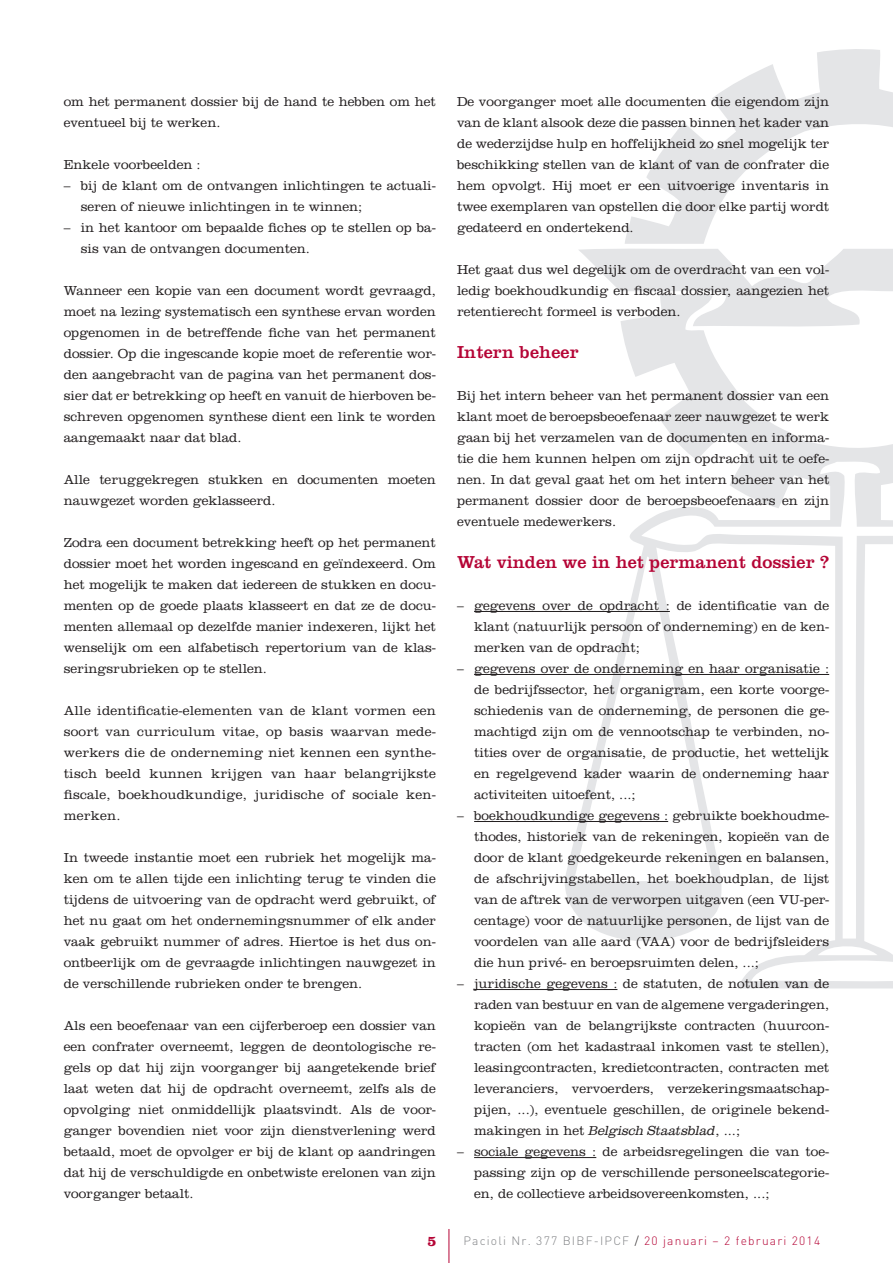
<style>
.page{position:relative;width:893px;height:1263px;background:#fff}
.page>*{position:absolute;margin:0;border:0;box-sizing:border-box;transform-origin:0 0}
.Titel_2{font:18px "Clarendon LT Std";letter-spacing:.005em;color:#b50536}
.t1{font:700 14.85px "Clarendon LT Std";color:#b50536}
.Body_W{font:300 13.5px/21px "Clarendon LT Std";color:#231f20;text-align:justify}
.Body_Ind1{font:300 13.5px/21px "Clarendon LT Std";color:#231f20;text-align:justify}
.Body_Ind1_w{font:300 13.5px/21px "Clarendon LT Std";color:#231f20;text-align:justify}
.t2{font:300 12px "DIN";letter-spacing:.1em;color:#b50536}
.s1{font-family:"Clarendon Std";font-style:italic}
.s2{color:#808285}
.s3{color:#231f20}
</style>
<div class="page">
<svg style="left:565px;top:49px;width:328px;height:939px"></svg>
<hr style="left:449px;top:1229px;width:1px;height:34px;background:#b50536">
<hr style="left:474px;top:611px;width:196px;height:1px;background:#231f20">
<hr style="left:474px;top:674px;width:355px;height:1px;background:#231f20">
<hr style="left:474px;top:821px;width:194px;height:1px;background:#231f20">
<hr style="left:474px;top:989px;width:143px;height:1px;background:#231f20">
<hr style="left:474px;top:1157px;width:122px;height:1px;background:#231f20">
<p class="Body_W" style="left:64px;top:91px;width:373px">om het permanent dossier bij de hand te hebben om het eventueel bij te werken.</p>
<p class="Body_W" style="left:64px;top:154px;width:138px">Enkele voorbeelden :</p>
<p class="Body_Ind1" style="left:81px;top:175px;width:357px;text-indent:-17px">– bij de klant om de ontvangen inlichtingen te actuali&shy;seren of nieuwe inlichtingen in te winnen;</p>
<p class="Body_Ind1" style="left:81px;top:217px;width:357px;text-indent:-17px">– in het kantoor om bepaalde fiches op te stellen op ba&shy;sis van de ontvangen documenten.</p>
<p class="Body_W" style="left:64px;top:280px;width:374px">Wanneer een kopie van een document wordt gevraagd, moet na lezing systematisch een synthese ervan worden opgenomen in de betreffende fiche van het permanent dossier. Op die ingescande kopie moet de referentie wor&shy;den aangebracht van de pagina van het permanent dos&shy;sier dat er betrekking op heeft en vanuit de hierboven be&shy;schreven opgenomen synthese dient een link te worden aangemaakt naar dat blad.</p>
<p class="Body_W" style="left:64px;top:469px;width:374px">Alle teruggekregen stukken en documenten moeten nauwgezet worden geklasseerd.</p>
<p class="Body_W" style="left:64px;top:532px;width:374px">Zodra een document betrekking heeft op het permanent dossier moet het worden ingescand en geïndexeerd. Om het mogelijk te maken dat iedereen de stukken en docu&shy;menten op de goede plaats klasseert en dat ze de docu&shy;menten allemaal op dezelfde manier indexeren, lijkt het wenselijk om een alfabetisch repertorium van de klas&shy;seringsrubrieken op te stellen.</p>
<p class="Body_W" style="left:64px;top:700px;width:374px">Alle identificatie-elementen van de klant vormen een soort van curriculum vitae, op basis waarvan mede&shy;werkers die de onderneming niet kennen een synthe&shy;tisch beeld kunnen krijgen van haar belangrijkste fiscale, boekhoudkundige, juridische of sociale ken&shy;merken.</p>
<p class="Body_W" style="left:64px;top:847px;width:374px">In tweede instantie moet een rubriek het mogelijk ma&shy;ken om te allen tijde een inlichting terug te vinden die tijdens de uitvoering van de opdracht werd gebruikt, of het nu gaat om het ondernemingsnummer of elk ander vaak gebruikt nummer of adres. Hiertoe is het dus on&shy;ontbeerlijk om de gevraagde inlichtingen nauwgezet in de verschillende rubrieken onder te brengen.</p>
<p class="Body_W" style="left:64px;top:1015px;width:374px">Als een beoefenaar van een cijferberoep een dossier van een confrater overneemt, leggen de deontologische re&shy;gels op dat hij zijn voorganger bij aangetekende brief laat weten dat hij de opdracht overneemt, zelfs als de opvolging niet onmiddellijk plaatsvindt. Als de voor&shy;ganger bovendien niet voor zijn dienstverlening werd betaald, moet de opvolger er bij de klant op aandringen dat hij de verschuldigde en onbetwiste erelonen van zijn voorganger betaalt.</p>
<p class="Body_W" style="left:457px;top:91px;width:374px">De voorganger moet alle documenten die eigendom zijn van de klant alsook deze die passen binnen het kader van de wederzijdse hulp en hoffelijkheid zo snel mogelijk ter beschikking stellen van de klant of van de confrater die hem opvolgt. Hij moet er een uitvoerige inventaris in twee exemplaren van opstellen die door elke partij wordt gedateerd en ondertekend.</p>
<p class="Body_W" style="left:457px;top:259px;width:374px">Het gaat dus wel degelijk om de overdracht van een vol&shy;ledig boekhoudkundig en fiscaal dossier, aangezien het retentierecht formeel is verboden.</p>
<p class="Titel_2" style="left:457px;top:342px;width:123px">Intern beheer</p>
<p class="Body_W" style="left:457px;top:385px;width:374px">Bij het intern beheer van het permanent dossier van een klant moet de beroepsbeoefenaar zeer nauwgezet te werk gaan bij het verzamelen van de documenten en informa&shy;tie die hem kunnen helpen om zijn opdracht uit te oefe&shy;nen. In dat geval gaat het om het intern beheer van het permanent dossier door de beroepsbeoefenaars en zijn eventuele medewerkers.</p>
<p class="Titel_2" style="left:457px;top:552px;width:374px">Wat vinden we in het permanent dossier ?</p>
<p class="Body_Ind1_w" style="left:474px;top:595px;width:357px;text-indent:-17px">– gegevens over de opdracht : de identificatie van de klant (natuurlijk persoon of onderneming) en de ken&shy;merken van de opdracht;</p>
<p class="Body_Ind1" style="left:474px;top:658px;width:357px;text-indent:-17px">– gegevens over de onderneming en haar organisatie : de bedrijfssector, het organigram, een korte voorge&shy;schiedenis van de onderneming, de personen die ge&shy;machtigd zijn om de vennootschap te verbinden, no&shy;tities over de organisatie, de productie, het wettelijk en regelgevend kader waarin de onderneming haar activiteiten uitoefent, ...;</p>
<p class="Body_Ind1" style="left:474px;top:805px;width:357px;text-indent:-17px">– boekhoudkundige gegevens : gebruikte boekhoudme&shy;thodes, historiek van de rekeningen, kopieën van de door de klant goedgekeurde rekeningen en balansen, de afschrijvingstabellen, het boekhoudplan, de lijst van de aftrek van de verworpen uitgaven (een VU-per&shy;centage) voor de natuurlijke personen, de lijst van de voordelen van alle aard (VAA) voor de bedrijfsleiders die hun privé- en beroepsruimten delen, ...;</p>
<p class="Body_Ind1" style="left:474px;top:973px;width:357px;text-indent:-17px">– juridische gegevens : de statuten, de notulen van de raden van bestuur en van de algemene vergaderingen, kopieën van de belangrijkste contracten (huurcon&shy;tracten (om het kadastraal inkomen vast te stellen), leasingcontracten, kredietcontracten, contracten met leveranciers, vervoerders, verzekeringsmaatschap&shy;pijen, ...), eventuele geschillen, de originele bekend&shy;makingen in het <span class="s1">Belgisch Staatsblad</span>, ...;</p>
<p class="Body_Ind1" style="left:474px;top:1141px;width:357px;text-indent:-17px">– sociale gegevens : de arbeidsregelingen die van toe&shy;passing zijn op de verschillende personeelscategorie&shy;ën, de collectieve arbeidsovereenkomsten, ...;</p>
<p class="t1" style="left:427px;top:1232px;width:11px">5</p>
<p class="t2" style="left:463px;top:1233px;width:358px"><span class="s2">Pacioli Nr. 377 BIBF-IPCF</span> <span class="s3">/</span> 20 januari – 2 februari 2014</p>
</div>
